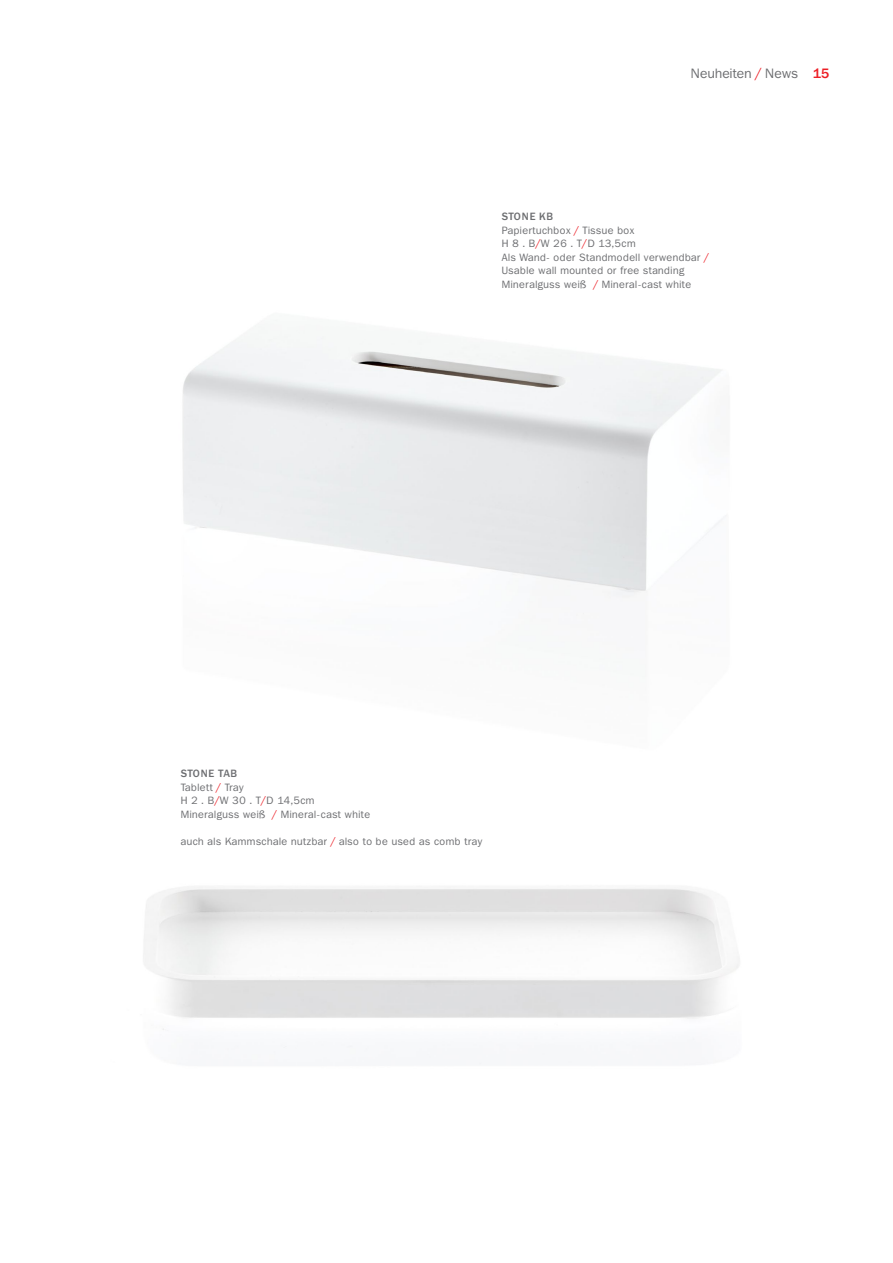
<style>
.page{position:relative;width:893px;height:1263px;background:#fff}
.page>*{position:absolute;margin:0;border:0;box-sizing:border-box;transform-origin:0 0}
.t1{font:13.5px "Franklin ITCBQ";letter-spacing:.02em;color:#6d6e71}
.t2{font:10.5px/13.5px "Franklin ITCBQ";letter-spacing:.05em;color:#6d6e71}
.t3{font:500 10.5px "Franklin ITCBQ";color:#6d6e71}
.s1{color:#ed1d24}
.s2{font-weight:500;color:#ed1d24}
.s3{font-weight:500}
</style>
<div class="page">
<img style="left:182px;top:326px;width:540px;height:288px">
<p class="t1" style="left:691px;top:66px;width:140px">Neuheiten <span class="s1">/</span> News <span class="s2">15</span></p>
<p class="t3" style="left:502px;top:211px;width:8px">STONE</p>
<p class="t2" style="left:502px;top:210px;width:208px;text-indent:37px"><span class="s3">KB<br></span>Papiertuchbox <span class="s1">/</span> Tissue box<br>H 8 . B<span class="s1">/</span>W 26 . T<span class="s1">/</span>D 13,5cm<br>Als Wand- oder Standmodell verwendbar <span class="s1">/<br></span>Usable wall mounted or free standing<br>Mineralguss weiß <span class="s1">/</span> Mineral-cast white</p>
<p class="t3" style="left:181px;top:768px;width:8px">STONE</p>
<p class="t2" style="left:181px;top:767px;width:191px;text-indent:37px"><span class="s3">TAB<br></span>Tablett <span class="s1">/</span> Tray<br>H 2 . B<span class="s1">/</span>W 30 . T<span class="s1">/</span>D 14,5cm<br>Mineralguss weiß <span class="s1">/</span> Mineral-cast white</p>
<p class="t2" style="left:181px;top:835px;width:303px">auch als Kammschale nutzbar <span class="s1">/</span> also to be used as comb tray</p>
</div>
